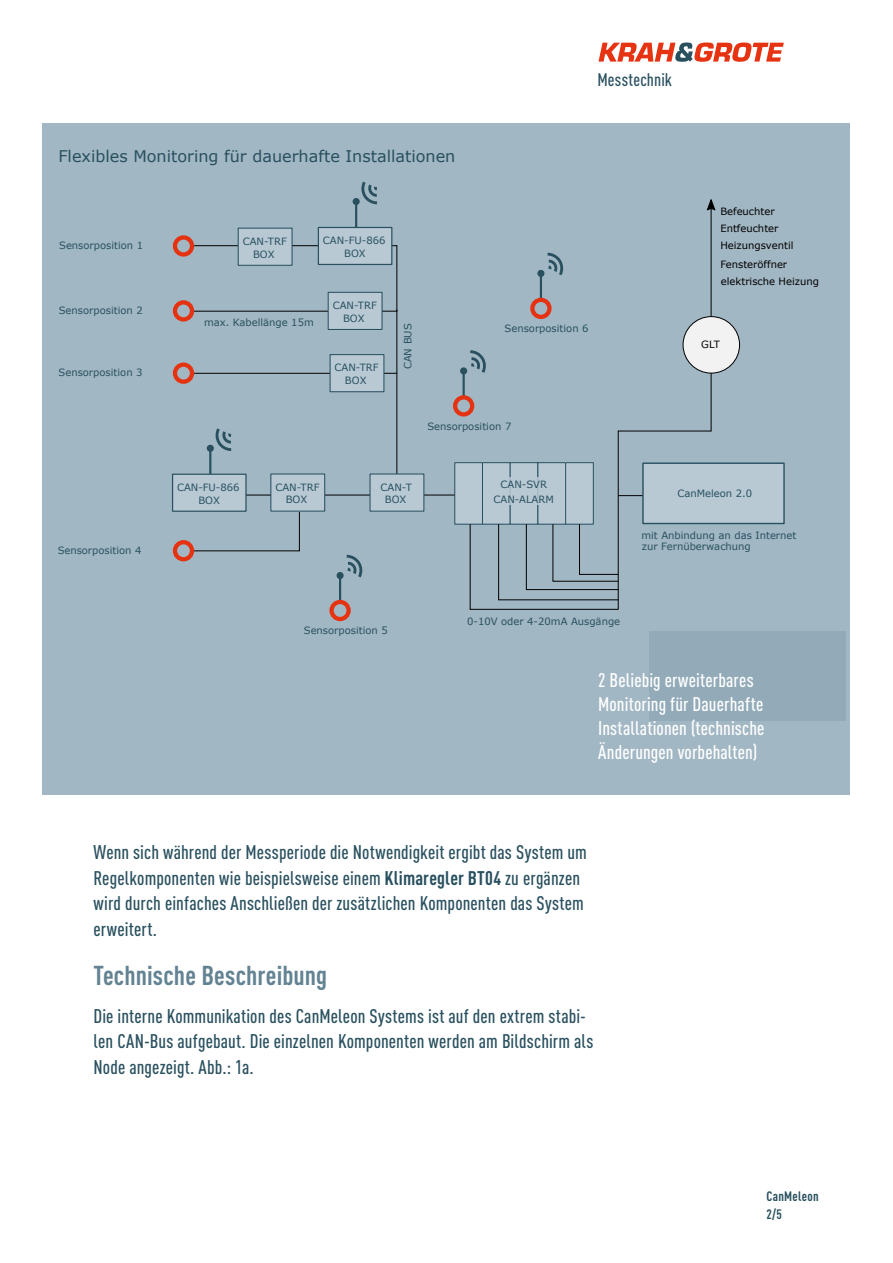
<style>
.page{position:relative;width:893px;height:1263px;background:#fff}
.page>*{position:absolute;margin:0;border:0;box-sizing:border-box;transform-origin:0 0}
.t1{font:700 27px "DIN Cond";letter-spacing:.005em;color:#638393}
.t2{font:500 19.5px/25.5px "DIN Cond";letter-spacing:.005em;color:#29505f}
.t3{font:500 19.5px/24px "DIN Cond";letter-spacing:.005em;color:#fff}
.t4{font:500 18px "DIN Cond";letter-spacing:.01em;color:#29505f}
.t5{font:16.05px "Verdana";color:#29505f}
.t6{font:700 13.5px/18px "DIN Cond";letter-spacing:.02em;color:#29505f}
.t7{font:10.05px/12.8px "Verdana";color:#29505f;text-align:center}
.t8{font:10.05px/18.8px "Verdana";color:#000}
.s1{font-weight:700}
</style>
<div class="page">
<div style="left:43px;top:123px;width:807px;height:672px;background:#a2b7c4"></div>
<svg style="left:598px;top:43px;width:186px;height:19px"></svg>
<hr style="left:711px;top:201px;width:1px;height:230px;background:#000">
<svg style="left:707px;top:199px;width:9px;height:13px"></svg>
<svg style="left:619px;top:495px;width:23px;height:1px"></svg>
<hr style="left:430px;top:495px;width:39px;height:1px;background:#000">
<div style="left:193px;top:245px;width:204px;height:67px;border:1px solid #000"></div>
<div style="left:173px;top:235px;width:21px;height:22px;border:4px solid #e53312;border-radius:50%"></div>
<div style="left:173px;top:300px;width:21px;height:22px;border:4px solid #e53312;border-radius:50%"></div>
<div style="left:173px;top:362px;width:21px;height:22px;border:4px solid #e53312;border-radius:50%"></div>
<div style="left:173px;top:540px;width:21px;height:21px;border:4px solid #e53312;border-radius:50%"></div>
<div style="left:238px;top:228px;width:54px;height:37px;background:#b8c9d4"></div>
<div style="left:238px;top:228px;width:55px;height:38px;border:1px solid #29505f"></div>
<div style="left:328px;top:292px;width:54px;height:37px;background:#b8c9d4"></div>
<div style="left:328px;top:292px;width:55px;height:38px;border:1px solid #29505f"></div>
<div style="left:318px;top:227px;width:74px;height:37px;background:#b8c9d4"></div>
<div style="left:318px;top:227px;width:74px;height:38px;border:1px solid #29505f"></div>
<hr style="left:355px;top:203px;width:2px;height:24px;background:#29505f">
<svg style="left:353px;top:181px;width:24px;height:25px"></svg>
<div style="left:173px;top:474px;width:73px;height:37px;background:#b8c9d4"></div>
<div style="left:172px;top:474px;width:75px;height:38px;border:1px solid #29505f"></div>
<hr style="left:540px;top:275px;width:2px;height:24px;background:#29505f">
<div style="left:537px;top:270px;width:7px;height:7px;border:2px solid #29505f;border-radius:50%"></div>
<svg style="left:538px;top:252px;width:26px;height:27px"></svg>
<div style="left:530px;top:298px;width:22px;height:21px;border:4px solid #e53312;border-radius:50%"></div>
<hr style="left:463px;top:372px;width:2px;height:25px;background:#29505f">
<div style="left:460px;top:367px;width:7px;height:7px;border:2px solid #29505f;border-radius:50%"></div>
<svg style="left:461px;top:350px;width:25px;height:26px"></svg>
<div style="left:453px;top:395px;width:21px;height:22px;border:4px solid #e53312;border-radius:50%"></div>
<hr style="left:339px;top:577px;width:2px;height:24px;background:#29505f">
<div style="left:329px;top:600px;width:22px;height:21px;border:4px solid #e53312;border-radius:50%"></div>
<svg style="left:193px;top:309px;width:205px;height:272px"></svg>
<div style="left:643px;top:463px;width:141px;height:60px;background:#b8c9d4"></div>
<div style="left:642px;top:462px;width:143px;height:62px;border:1px solid #29505f"></div>
<div style="left:455px;top:463px;width:27px;height:61px;background:#b8c9d4"></div>
<div style="left:454px;top:462px;width:29px;height:63px;border:1px solid #29505f"></div>
<div style="left:482px;top:463px;width:28px;height:61px;background:#b8c9d4"></div>
<div style="left:482px;top:462px;width:29px;height:63px;border:1px solid #29505f"></div>
<div style="left:510px;top:463px;width:28px;height:61px;background:#b8c9d4"></div>
<div style="left:510px;top:462px;width:28px;height:63px;border:1px solid #29505f"></div>
<div style="left:538px;top:463px;width:28px;height:61px;background:#b8c9d4"></div>
<div style="left:537px;top:462px;width:29px;height:63px;border:1px solid #29505f"></div>
<div style="left:566px;top:463px;width:27px;height:61px;background:#b8c9d4"></div>
<div style="left:565px;top:462px;width:29px;height:63px;border:1px solid #29505f"></div>
<div style="left:492px;top:477px;width:64px;height:28px;background:#b8c9d4"></div>
<svg style="left:469px;top:523px;width:150px;height:87px"></svg>
<hr style="left:397px;top:495px;width:33px;height:1px;background:#000">
<div style="left:370px;top:474px;width:54px;height:37px;background:#b8c9d4"></div>
<div style="left:369px;top:473px;width:55px;height:39px;border:1px solid #29505f"></div>
<hr style="left:618px;top:431px;width:1px;height:178px;background:#000">
<div style="left:683px;top:317px;width:57px;height:56px;background:#f2f2f2;border-radius:50%"></div>
<div style="left:683px;top:316px;width:57px;height:57px;border:1px solid #000;border-radius:50%"></div>
<hr style="left:618px;top:431px;width:93px;height:1px;background:#000">
<div style="left:649px;top:631px;width:196px;height:90px;background:#93abb9"></div>
<p class="t4" style="left:597px;top:69px;width:76px">Messtechnik</p>
<p class="t5" style="left:58px;top:145px;width:399px">Flexibles Monitoring für dauerhafte Installationen</p>
<p class="t7" style="left:59px;top:239px;width:86px">Sensorposition 1</p>
<p class="t7" style="left:243px;top:235px;width:46px">CAN-TRF<br>BOX</p>
<p class="t7" style="left:323px;top:234px;width:64px">CAN-FU-866<br>BOX</p>
<p class="t7" style="left:59px;top:303px;width:86px">Sensorposition 2</p>
<p class="t7" style="left:59px;top:366px;width:86px">Sensorposition 3</p>
<p class="t7" style="left:204px;top:315px;width:111px">max. Kabellänge 15m</p>
<p class="t7" style="left:333px;top:299px;width:46px">CAN-TRF<br>BOX</p>
<p class="t7" style="left:335px;top:361px;width:46px">CAN-TRF<br>BOX</p>
<p class="t7" style="left:401px;top:369px;width:47px;rotate:-90deg">CAN BUS</p>
<p class="t7" style="left:505px;top:322px;width:86px">Sensorposition 6</p>
<p class="t7" style="left:427px;top:419px;width:86px">Sensorposition 7</p>
<p class="t7" style="left:177px;top:481px;width:64px">CAN-FU-866<br>BOX</p>
<p class="t7" style="left:275px;top:481px;width:46px">CAN-TRF<br>BOX</p>
<p class="t7" style="left:381px;top:481px;width:33px">CAN-T<br>BOX</p>
<p class="t7" style="left:493px;top:477px;width:62px;line-height:14.5px">CAN-SVR<br>CAN-ALARM</p>
<p class="t7" style="left:58px;top:544px;width:86px">Sensorposition 4</p>
<p class="t8" style="left:720px;top:201px;width:56px">Befeuchter</p>
<p class="t8" style="left:720px;top:219px;width:60px">Entfeuchter</p>
<p class="t8" style="left:720px;top:236px;width:75px">Heizungsventil<br>Fensteröffner</p>
<p class="t8" style="left:721px;top:272px;width:100px">elektrische Heizung</p>
<p class="t8" style="left:701px;top:335px;width:20px">GLT</p>
<p class="t7" style="left:677px;top:487px;width:76px">CanMeleon 2.0</p>
<p class="t7" style="left:641px;top:529px;width:157px;line-height:11.4px;text-align:left">mit Anbindung an das Internet zur Fernüberwachung</p>
<p class="t7" style="left:304px;top:624px;width:86px">Sensorposition 5</p>
<p class="t7" style="left:467px;top:615px;width:155px">0-10V oder 4-20mA Ausgänge</p>
<p class="t3" style="left:598px;top:668px;width:168px">2 Beliebig erweiterbares<br>Monitoring für Dauerhafte<br>Installationen (technische<br>Änderungen vorbehalten)</p>
<p class="t2" style="left:94px;top:839px;width:495px">Wenn sich während der Messperiode die Notwendigkeit ergibt das System um Regelkomponenten wie beispielsweise einem <span class="s1">Klimaregler BT04</span> zu ergänzen wird durch einfaches Anschließen der zusätzlichen Komponenten das System erweitert.</p>
<h1 class="t1" style="left:94px;top:959px;width:235px">Technische Beschreibung</h1>
<p class="t2" style="left:94px;top:1002px;width:501px">Die interne Kommunikation des CanMeleon Systems ist auf den extrem stabi&shy;len CAN-Bus aufgebaut. Die einzelnen Komponenten werden am Bildschirm als<br>Node angezeigt. Abb.: 1a.</p>
<p class="t6" style="left:766px;top:1186px;width:54px">CanMeleon<br>2/5</p>
</div>
